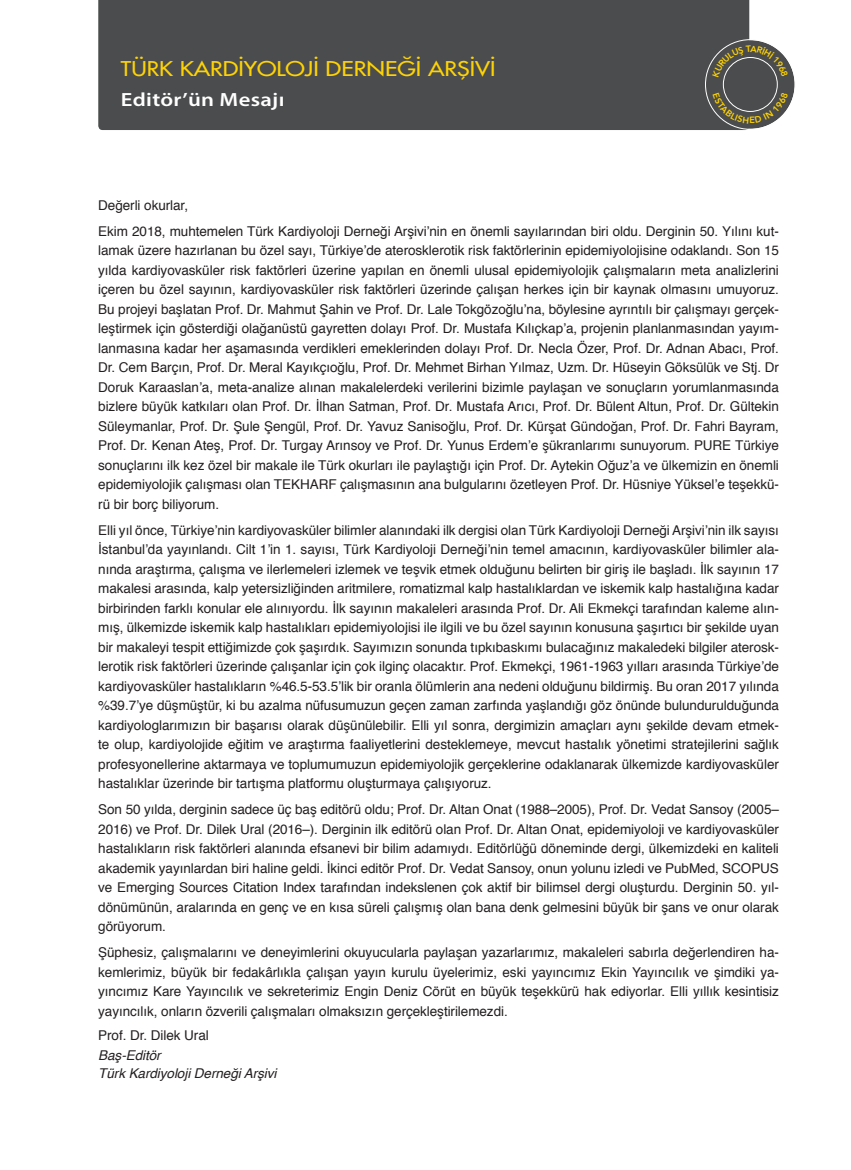
<style>
.page{position:relative;width:851px;height:1170px;background:#fff}
.page>*{position:absolute;margin:0;border:0;box-sizing:border-box;transform-origin:0 0}
.t1{font:19.8px "Futura Normal Tr";color:#fed304;scale:1.16 1}
.t2{font:600 19.2px "Myriad Pro";letter-spacing:.015em;color:#fff;scale:1.18 1}
.t3{font:13.5px/19.5px "Helvetica";letter-spacing:-.005em;color:#231f20;text-align:justify}
.t4{font:italic 13.5px/18px "Helvetica";letter-spacing:-.005em;color:#231f20}
</style>
<div class="page">
<div style="left:705px;top:40px;width:90px;height:89px;background:#4b4c4d;border-radius:50%"></div>
<div style="left:98px;top:0;width:651px;height:130px;background:#4b4c4d"></div>
<svg style="left:712px;top:45px;width:76px;height:32px"></svg>
<svg style="left:712px;top:92px;width:75px;height:31px"></svg>
<h1 class="t1" style="left:121px;top:55px;width:324px">TÜRK KARDİYOLOJİ DERNEĞİ ARŞİVİ</h1>
<h2 class="t2" style="left:121px;top:87px;width:140px">Editör’ün Mesajı</h2>
<p class="t3" style="left:98px;top:192px;width:682px;line-height:26px">Değerli okurlar,<br>Ekim 2018, muhtemelen Türk Kardiyoloji Derneği Arşivi’nin en önemli sayılarından biri oldu. Derginin 50. Yılını kut-</p>
<p class="t3" style="left:98px;top:241px;width:682px">lamak üzere hazırlanan bu özel sayı, Türkiye’de aterosklerotik risk faktörlerinin epidemiyolojisine odaklandı. Son 15 yılda kardiyovasküler risk faktörleri üzerine yapılan en önemli ulusal epidemiyolojik çalışmaların meta analizlerini içeren bu özel sayının, kardiyovasküler risk faktörleri üzerinde çalışan herkes için bir kaynak olmasını umuyoruz.<br>Bu projeyi başlatan Prof. Dr. Mahmut Şahin ve Prof. Dr. Lale Tokgözoğlu’na, böylesine ayrıntılı bir çalışmayı gerçek&shy;leştirmek için gösterdiği olağanüstü gayretten dolayı Prof. Dr. Mustafa Kılıçkap’a, projenin planlanmasından yayım&shy;lanmasına kadar her aşamasında verdikleri emeklerinden dolayı Prof. Dr. Necla Özer, Prof. Dr. Adnan Abacı, Prof.<br>Dr. Cem Barçın, Prof. Dr. Meral Kayıkçıoğlu, Prof. Dr. Mehmet Birhan Yılmaz, Uzm. Dr. Hüseyin Göksülük ve Stj. Dr Doruk Karaaslan’a, meta-analize alınan makalelerdeki verilerini bizimle paylaşan ve sonuçların yorumlanmasında bizlere büyük katkıları olan Prof. Dr. İlhan Satman, Prof. Dr. Mustafa Arıcı, Prof. Dr. Bülent Altun, Prof. Dr. Gültekin Süleymanlar, Prof. Dr. Şule Şengül, Prof. Dr. Yavuz Sanisoğlu, Prof. Dr. Kürşat Gündoğan, Prof. Dr. Fahri Bayram, Prof. Dr. Kenan Ateş, Prof. Dr. Turgay Arınsoy ve Prof. Dr. Yunus Erdem’e şükranlarımı sunuyorum. PURE Türkiye sonuçlarını ilk kez özel bir makale ile Türk okurları ile paylaştığı için Prof. Dr. Aytekin Oğuz’a ve ülkemizin en önemli epidemiyolojik çalışması olan TEKHARF çalışmasının ana bulgularını özetleyen Prof. Dr. Hüsniye Yüksel’e teşekkü&shy;rü bir borç biliyorum.</p>
<p class="t3" style="left:98px;top:520px;width:682px">Elli yıl önce, Türkiye’nin kardiyovasküler bilimler alanındaki ilk dergisi olan Türk Kardiyoloji Derneği Arşivi’nin ilk sayısı İstanbul’da yayınlandı. Cilt 1’in 1. sayısı, Türk Kardiyoloji Derneği’nin temel amacının, kardiyovasküler bilimler ala&shy;nında araştırma, çalışma ve ilerlemeleri izlemek ve teşvik etmek olduğunu belirten bir giriş ile başladı. İlk sayının 17 makalesi arasında, kalp yetersizliğinden aritmilere, romatizmal kalp hastalıklardan ve iskemik kalp hastalığına kadar birbirinden farklı konular ele alınıyordu. İlk sayının makaleleri arasında Prof. Dr. Ali Ekmekçi tarafından kaleme alın&shy;mış, ülkemizde iskemik kalp hastalıkları epidemiyolojisi ile ilgili ve bu özel sayının konusuna şaşırtıcı bir şekilde uyan bir makaleyi tespit ettiğimizde çok şaşırdık. Sayımızın sonunda tıpkıbaskımı bulacağınız makaledeki bilgiler aterosk&shy;lerotik risk faktörleri üzerinde çalışanlar için çok ilginç olacaktır. Prof. Ekmekçi, 1961-1963 yılları arasında Türkiye’de kardiyovasküler hastalıkların %46.5-53.5’lik bir oranla ölümlerin ana nedeni olduğunu bildirmiş. Bu oran 2017 yılında %39.7’ye düşmüştür, ki bu azalma nüfusumuzun geçen zaman zarfında yaşlandığı göz önünde bulundurulduğunda kardiyologlarımızın bir başarısı olarak düşünülebilir. Elli yıl sonra, dergimizin amaçları aynı şekilde devam etmek&shy;te olup, kardiyolojide eğitim ve araştırma faaliyetlerini desteklemeye, mevcut hastalık yönetimi stratejilerini sağlık profesyonellerine aktarmaya ve toplumumuzun epidemiyolojik gerçeklerine odaklanarak ülkemizde kardiyovasküler hastalıklar üzerinde bir tartışma platformu oluşturmaya çalışıyoruz.</p>
<p class="t3" style="left:98px;top:800px;width:682px">Son 50 yılda, derginin sadece üç baş editörü oldu; Prof. Dr. Altan Onat (1988–2005), Prof. Dr. Vedat Sansoy (2005– 2016) ve Prof. Dr. Dilek Ural (2016–). Derginin ilk editörü olan Prof. Dr. Altan Onat, epidemiyoloji ve kardiyovasküler hastalıkların risk faktörleri alanında efsanevi bir bilim adamıydı. Editörlüğü döneminde dergi, ülkemizdeki en kaliteli akademik yayınlardan biri haline geldi. İkinci editör Prof. Dr. Vedat Sansoy, onun yolunu izledi ve PubMed, SCOPUS ve Emerging Sources Citation Index tarafından indekslenen çok aktif bir bilimsel dergi oluşturdu. Derginin 50. yıl&shy;dönümünün, aralarında en genç ve en kısa süreli çalışmış olan bana denk gelmesini büyük bir şans ve onur olarak görüyorum.</p>
<p class="t3" style="left:98px;top:942px;width:682px">Şüphesiz, çalışmalarını ve deneyimlerini okuyucularla paylaşan yazarlarımız, makaleleri sabırla değerlendiren ha&shy;kemlerimiz, büyük bir fedakârlıkla çalışan yayın kurulu üyelerimiz, eski yayıncımız Ekin Yayıncılık ve şimdiki ya&shy;yıncımız Kare Yayıncılık ve sekreterimiz Engin Deniz Cörüt en büyük teşekkürü hak ediyorlar. Elli yıllık kesintisiz yayıncılık, onların özverili çalışmaları olmaksızın gerçekleştirilemezdi.</p>
<p class="t3" style="left:98px;top:1025px;width:112px">Prof. Dr. Dilek Ural</p>
<p class="t4" style="left:98px;top:1046px;width:180px">Baş-Editör<br>Türk Kardiyoloji Derneği Arşivi</p>
</div>
